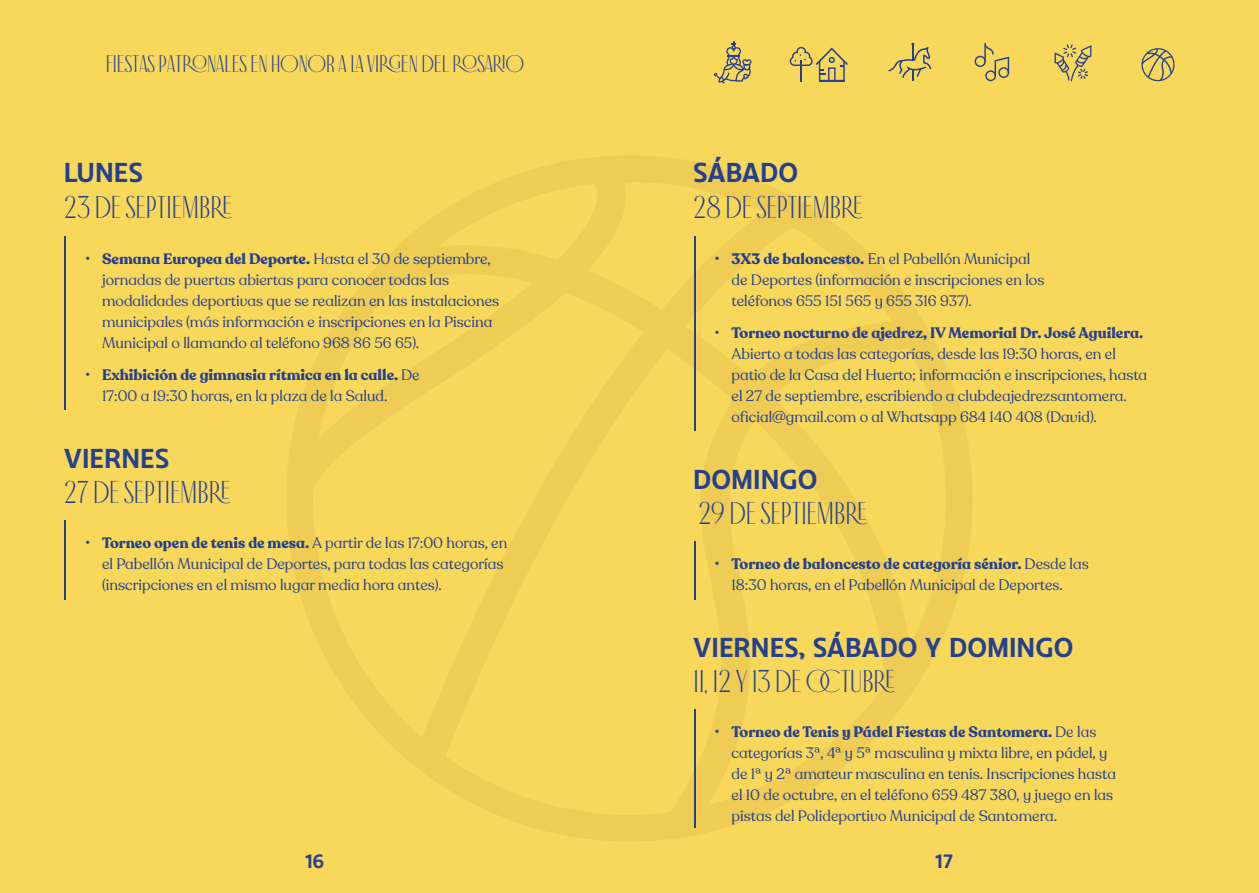
<style>
.page{position:relative;width:1259px;height:893px;background:#fff}
.page>*{position:absolute;margin:0;border:0;box-sizing:border-box;transform-origin:0 0}
.t1{font:31.5px "Antiga";color:#264091}
.t2{font:700 25.5px "Chulapa";color:#264091}
.t3{font:24px "Antiga";color:#264091}
.t4{font:700 18px "Chulapa";color:#264091}
.t5{font:15px/21px "Recoleta Alt";color:#264091}
.s1{font-weight:700}
</style>
<div class="page">
<div style="left:0;top:0;width:629px;height:893px;background:#f8d85b"></div>
<div style="left:629px;top:0;width:630px;height:893px;background:#f8d85b"></div>
<svg style="left:974px;top:43px;width:35px;height:38px"></svg>
<svg style="left:1054px;top:44px;width:37px;height:37px"></svg>
<svg style="left:1141px;top:48px;width:33px;height:33px"></svg>
<svg style="left:789px;top:47px;width:59px;height:34px"></svg>
<svg style="left:888px;top:43px;width:43px;height:38px"></svg>
<svg style="left:714px;top:42px;width:37px;height:42px"></svg>
<svg style="left:287px;top:156px;width:685px;height:685px"></svg>
<hr style="left:65px;top:236px;width:1px;height:122px;background:#264091">
<hr style="left:65px;top:352px;width:1px;height:58px;background:#264091">
<hr style="left:65px;top:520px;width:1px;height:79px;background:#264091">
<hr style="left:694px;top:236px;width:1px;height:80px;background:#264091">
<hr style="left:694px;top:310px;width:1px;height:121px;background:#264091">
<hr style="left:694px;top:541px;width:1px;height:58px;background:#264091">
<hr style="left:694px;top:709px;width:1px;height:118px;background:#264091">
<h3 class="t3" style="left:106px;top:52px;width:420px">FIESTAS PATRONALES EN HONOR A LA VIRGEN DEL ROSARIO</h3>
<h2 class="t2" style="left:64px;top:157px;width:80px">LUNES</h2>
<h1 class="t1" style="left:64px;top:191px;width:170px">23 DE SEPTIEMBRE</h1>
<p class="t5" style="left:102px;top:249px;width:398px;text-indent:-17px">• <span class="s1">Semana Europea del Deporte.</span> Hasta el 30 de septiembre, jornadas de puertas abiertas para conocer todas las modalidades deportivas que se realizan en las instalaciones municipales (más información e inscripciones en la Piscina Municipal o llamando al teléfono 968 86 56 65).</p>
<p class="t5" style="left:102px;top:364px;width:319px;text-indent:-17px">• <span class="s1">Exhibición de gimnasia rítmica en la calle.</span> De<br>17:00 a 19:30 horas, en la plaza de la Salud.</p>
<h2 class="t2" style="left:64px;top:443px;width:107px">VIERNES</h2>
<h1 class="t1" style="left:64px;top:476px;width:168px">27 DE SEPTIEMBRE</h1>
<p class="t5" style="left:102px;top:532px;width:407px;text-indent:-17px">• <span class="s1">Torneo open de tenis de mesa.</span> A partir de las 17:00 horas, en el Pabellón Municipal de Deportes, para todas las categorías (inscripciones en el mismo lugar media hora antes).</p>
<p class="t4" style="left:305px;top:850px;width:21px">16</p>
<h2 class="t2" style="left:693px;top:157px;width:106px">SÁBADO</h2>
<h1 class="t1" style="left:693px;top:191px;width:171px">28 DE SEPTIEMBRE</h1>
<p class="t5" style="left:731px;top:249px;width:314px;text-indent:-17px">• <span class="s1">3X3 de baloncesto.</span> En el Pabellón Municipal de Deportes (información e inscripciones en los teléfonos 655 151 565 y 655 316 937).</p>
<p class="t5" style="left:731px;top:322px;width:417px;text-indent:-17px">• <span class="s1">Torneo nocturno de ajedrez, IV Memorial Dr. José Aguilera.<br></span>Abierto a todas las categorías, desde las 19:30 horas, en el patio de la Casa del Huerto; información e inscripciones, hasta el 27 de septiembre, escribiendo a clubdeajedrezsantomera. oficial@gmail.com o al Whatsapp 684 140 408 (David).</p>
<h2 class="t2" style="left:693px;top:464px;width:126px">DOMINGO</h2>
<h1 class="t1" style="left:698px;top:497px;width:170px">29 DE SEPTIEMBRE</h1>
<p class="t5" style="left:714px;top:553px;width:376px;text-align:center">• <span class="s1">Torneo de baloncesto de categoría sénior.</span> Desde las<br>18:30 horas, en el Pabellón Municipal de Deportes.</p>
<h2 class="t2" style="left:693px;top:632px;width:382px">VIERNES, SÁBADO Y DOMINGO</h2>
<h1 class="t1" style="left:693px;top:665px;width:203px">11, 12 y 13 DE OCTUBRE</h1>
<p class="t5" style="left:731px;top:721px;width:386px;text-indent:-17px">• <span class="s1">Torneo de Tenis y Pádel Fiestas de Santomera.</span> De las categorías 3ª, 4ª y 5ª masculina y mixta libre, en pádel, y de 1ª y 2ª amateur masculina en tenis. Inscripciones hasta el 10 de octubre, en el teléfono 659 487 380, y juego en las pistas del Polideportivo Municipal de Santomera.</p>
<p class="t4" style="left:935px;top:850px;width:20px">17</p>
</div>
